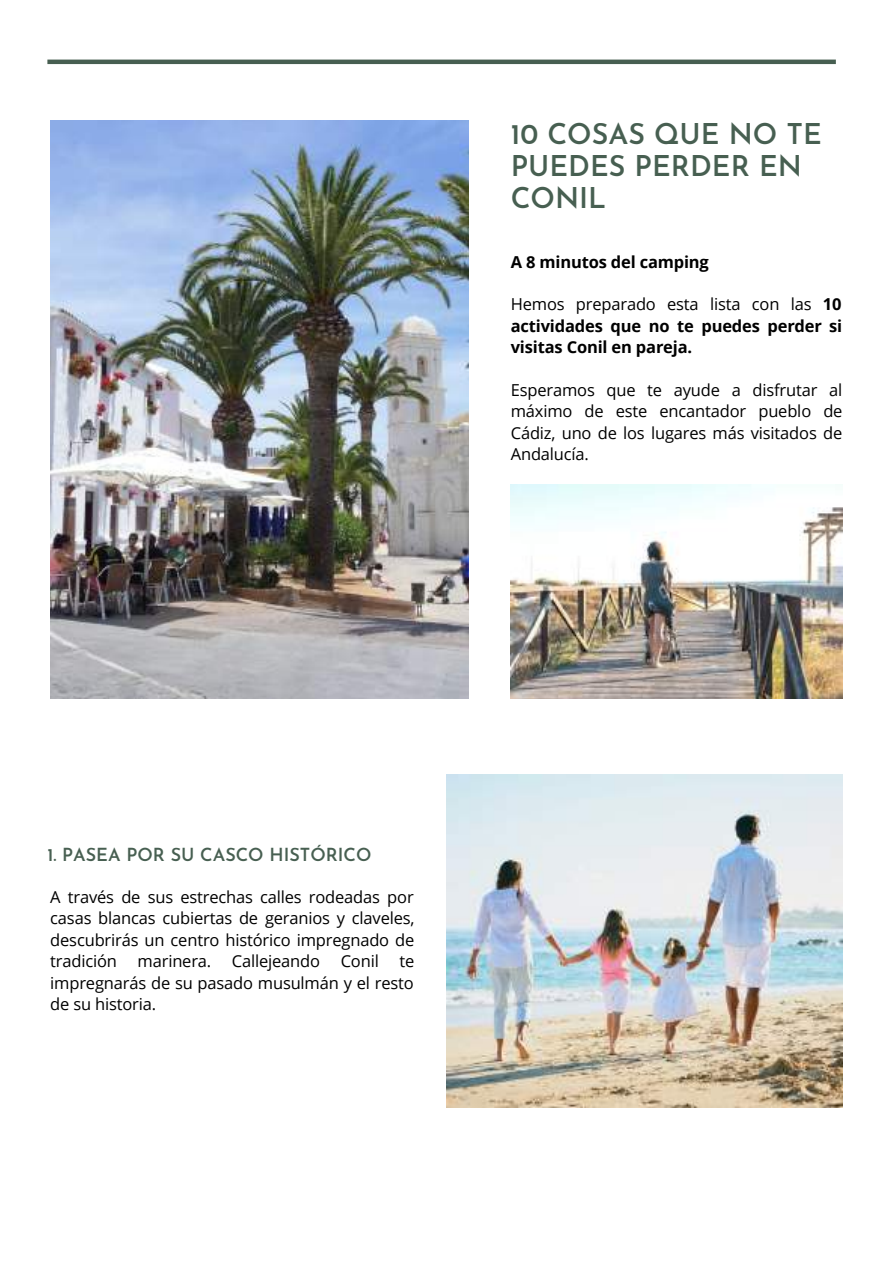
<style>
.page{position:relative;width:893px;height:1264px;background:#fff}
.page>*{position:absolute;margin:0;border:0;box-sizing:border-box;transform-origin:0 0}
.t1{font:600 28.65px/32.1px "Josefin Sans";color:#475f51}
.t2{font:600 18px "Josefin Sans";color:#475f51}
.t3{font:16.5px/21.3px "Open Sans";letter-spacing:-.01em;color:#000;text-align:justify}
.t4{font:700 16.5px/21.3px "Open Sans";letter-spacing:-.01em;color:#000;text-align:justify}
.s1{font-weight:400}
</style>
<div class="page">
<img style="left:50px;top:120px;width:418px;height:578px">
<img style="left:446px;top:774px;width:396px;height:333px">
<img style="left:510px;top:484px;width:332px;height:215px">
<hr style="left:47px;top:60px;width:788px;height:4px;background:#475f51">
<h1 class="t1" style="left:510px;top:120px;width:313px">10 COSAS QUE NO TE<br>PUEDES PERDER EN<br>CONIL</h1>
<p class="t4" style="left:510px;top:251px;width:200px">A 8 minutos del camping</p>
<p class="t4" style="left:510px;top:293px;width:333px"><span class="s1">Hemos preparado esta lista con las</span> 10 actividades que no te puedes perder si visitas Conil en pareja.</p>
<p class="t3" style="left:510px;top:379px;width:333px">Esperamos que te ayude a disfrutar al máximo de este encantador pueblo de Cádiz, uno de los lugares más visitados de Andalucía.</p>
<p class="t2" style="left:47px;top:847px;width:325px">1. PASEA POR SU CASCO HISTÓRICO</p>
<p class="t3" style="left:50px;top:886px;width:366px">A través de sus estrechas calles rodeadas por casas blancas cubiertas de geranios y claveles, descubrirás un centro histórico impregnado de tradición marinera. Callejeando Conil te impregnarás de su pasado musulmán y el resto de su historia.</p>
</div>
